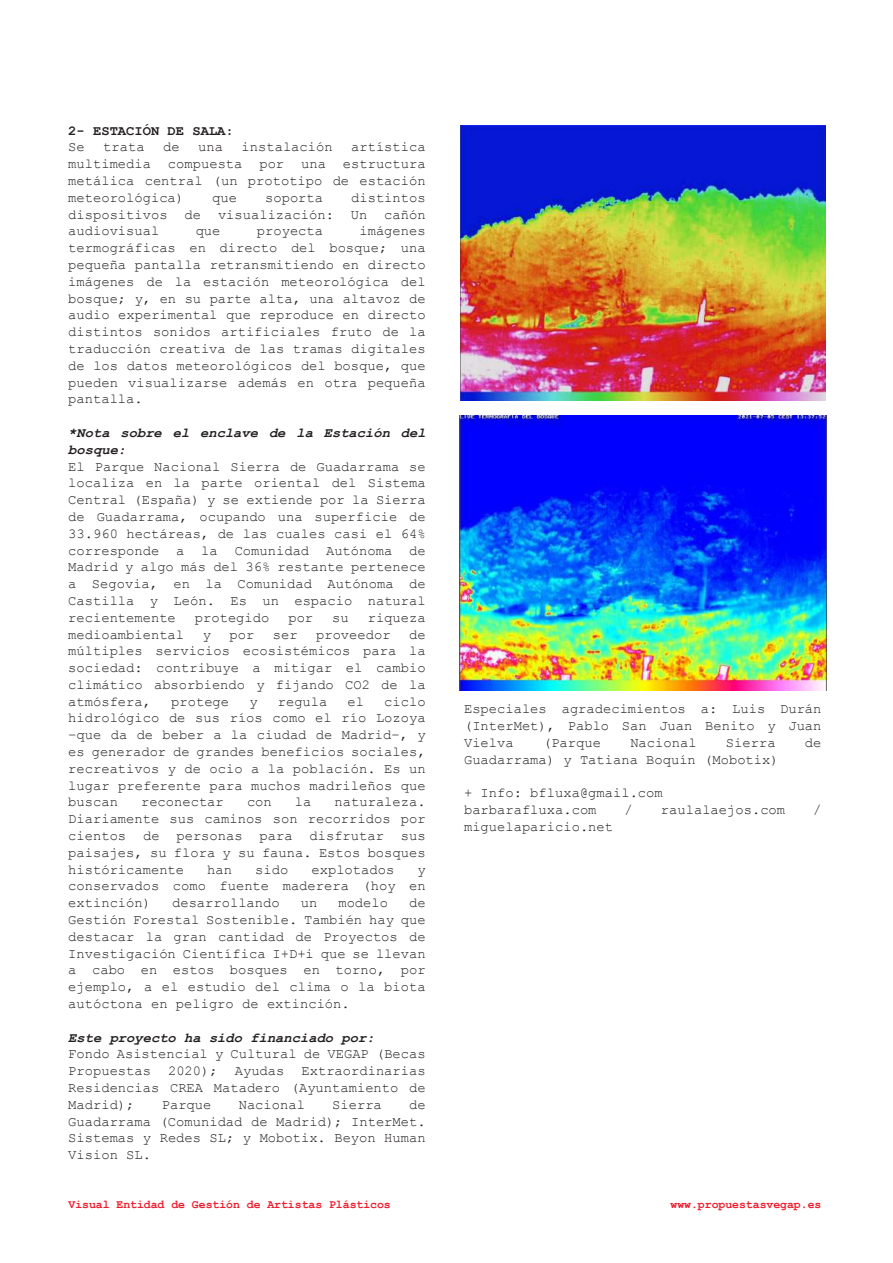
<style>
.page{position:relative;width:893px;height:1263px;background:#fff}
.page>*{position:absolute;margin:0;border:0;box-sizing:border-box;transform-origin:0 0}
.t1{font:13.8px/16.8px "Courier New";color:#231f20;text-align:justify}
.t2{font:italic 700 13.8px/16.8px "Courier New";color:#231f20}
.t3{font:700 13.8px "Courier New";color:#231f20}
.t4{font:700 12px "Courier New";color:#ee1b2c;scale:.95 1}
</style>
<div class="page">
<img style="left:459px;top:416px;width:368px;height:274px">
<img style="left:460px;top:126px;width:365px;height:274px">
<p class="t3" style="left:68px;top:122px;width:167px">2- ESTACIÓN DE SALA:</p>
<p class="t1" style="left:68px;top:138px;width:18px">Se</p>
<p class="t1" style="left:103px;top:138px;width:43px">trata</p>
<p class="t1" style="left:163px;top:138px;width:18px">de</p>
<p class="t1" style="left:198px;top:138px;width:26px">una</p>
<p class="t1" style="left:242px;top:138px;width:93px">instalación</p>
<p class="t1" style="left:68px;top:138px;width:359px;text-indent:283px">artística multimedia compuesta por una estructura metálica central (un prototipo de estación meteorológica)</p>
<p class="t1" style="left:68px;top:189px;width:359px;text-indent:283px">distintos dispositivos de visualización: Un cañón audiovisual</p>
<p class="t1" style="left:212px;top:189px;width:26px">que</p>
<p class="t1" style="left:265px;top:189px;width:59px">soporta</p>
<p class="t1" style="left:68px;top:222px;width:359px;text-indent:291px">imágenes termográficas en directo del bosque; una pequeña pantalla retransmitiendo en directo imágenes de la estación meteorológica del bosque; y, en su parte alta, una altavoz de audio experimental que reproduce en directo distintos sonidos artificiales fruto de la traducción creativa de las tramas digitales de los datos meteorológicos del bosque, que pueden visualizarse además en otra pequeña pantalla.</p>
<p class="t2" style="left:68px;top:424px;width:359px">*Nota sobre el enclave de la Estación del bosque:</p>
<p class="t1" style="left:68px;top:457px;width:359px">El Parque Nacional Sierra de Guadarrama se localiza en la parte oriental del Sistema Central (España) y se extiende por la Sierra de Guadarrama, ocupando una superficie de 33.960 hectáreas, de las cuales casi el 64% corresponde a la Comunidad Autónoma de Madrid y algo más del 36% restante pertenece a Segovia, en la Comunidad Autónoma de Castilla y León. Es un espacio natural recientemente</p>
<p class="t1" style="left:196px;top:222px;width:26px">que</p>
<p class="t1" style="left:257px;top:222px;width:68px">proyecta</p>
<p class="t1" style="left:195px;top:608px;width:76px">protegido</p>
<p class="t1" style="left:288px;top:608px;width:26px">por</p>
<p class="t1" style="left:332px;top:608px;width:18px">su</p>
<p class="t1" style="left:368px;top:608px;width:59px">riqueza</p>
<p class="t1" style="left:68px;top:625px;width:117px">medioambiental</p>
<p class="t1" style="left:203px;top:625px;width:10px">y</p>
<p class="t1" style="left:229px;top:625px;width:26px">por</p>
<p class="t1" style="left:273px;top:625px;width:26px">ser</p>
<p class="t1" style="left:316px;top:625px;width:76px">proveedor</p>
<p class="t1" style="left:68px;top:625px;width:359px;text-indent:341px">de múltiples servicios ecosistémicos para la sociedad: contribuye a mitigar el cambio climático absorbiendo y fijando CO2 de la atmósfera,</p>
<p class="t1" style="left:68px;top:692px;width:359px;text-indent:316px">ciclo hidrológico de sus ríos como el río Lozoya –que da de beber a la ciudad de Madrid–, y es generador de grandes beneficios sociales, recreativos y de ocio a la población. Es un lugar preferente para muchos madrileños que buscan</p>
<p class="t1" style="left:171px;top:692px;width:59px">protege</p>
<p class="t1" style="left:249px;top:692px;width:10px">y</p>
<p class="t1" style="left:278px;top:692px;width:51px">regula</p>
<p class="t1" style="left:348px;top:692px;width:18px">el</p>
<p class="t1" style="left:68px;top:793px;width:359px;text-indent:266px">naturaleza.<br>Diariamente sus caminos son recorridos por cientos de personas para disfrutar sus paisajes, su flora y su fauna. Estos bosques históricamente</p>
<p class="t1" style="left:141px;top:793px;width:84px">reconectar</p>
<p class="t1" style="left:247px;top:793px;width:26px">con</p>
<p class="t1" style="left:295px;top:793px;width:18px">la</p>
<p class="t1" style="left:207px;top:860px;width:26px">han</p>
<p class="t1" style="left:255px;top:860px;width:35px">sido</p>
<p class="t1" style="left:311px;top:860px;width:84px">explotados</p>
<p class="t1" style="left:68px;top:860px;width:359px;text-indent:349px">y conservados como fuente maderera (hoy en extinción)</p>
<p class="t1" style="left:68px;top:894px;width:359px;text-indent:341px">de Gestión Forestal Sostenible. También hay que destacar la gran cantidad de Proyectos de Investigación Científica I+D+i que se llevan a cabo en estos bosques en torno, por ejemplo, a el estudio del clima o la biota autóctona en peligro de extinción.</p>
<p class="t2" style="left:68px;top:1029px;width:308px">Este proyecto ha sido financiado por:</p>
<p class="t1" style="left:68px;top:1045px;width:359px">Fondo Asistencial y Cultural de VEGAP (Becas Propuestas 2020); Ayudas Extraordinarias Residencias CREA Matadero (Ayuntamiento de Madrid);</p>
<p class="t1" style="left:172px;top:894px;width:109px">desarrollando</p>
<p class="t1" style="left:301px;top:894px;width:18px">un</p>
<p class="t1" style="left:338px;top:894px;width:51px">modelo</p>
<p class="t1" style="left:162px;top:1096px;width:51px">Parque</p>
<p class="t1" style="left:239px;top:1096px;width:68px">Nacional</p>
<p class="t1" style="left:332px;top:1096px;width:51px">Sierra</p>
<p class="t1" style="left:68px;top:1096px;width:359px;text-indent:341px">de Guadarrama (Comunidad de Madrid); InterMet.<br>Sistemas y Redes SL; y Mobotix. Beyon Human Vision SL.</p>
<p class="t1" style="left:464px;top:700px;width:359px">Especiales agradecimientos a: Luis Durán (InterMet), Pablo San Juan Benito y Juan Vielva</p>
<p class="t1" style="left:543px;top:734px;width:59px">(Parque</p>
<p class="t1" style="left:630px;top:734px;width:68px">Nacional</p>
<p class="t1" style="left:726px;top:734px;width:51px">Sierra</p>
<p class="t1" style="left:805px;top:734px;width:18px">de</p>
<p class="t1" style="left:464px;top:751px;width:316px">Guadarrama) y Tatiana Boquín (Mobotix)</p>
<p class="t1" style="left:464px;top:784px;width:200px">+ Info: bfluxa@gmail.com barbarafluxa.com</p>
<p class="t1" style="left:625px;top:801px;width:10px">/</p>
<p class="t1" style="left:661px;top:801px;width:126px">raulalaejos.com</p>
<p class="t1" style="left:813px;top:801px;width:10px">/</p>
<p class="t1" style="left:464px;top:818px;width:151px">miguelaparicio.net</p>
<p class="t4" style="left:69px;top:1196px;width:341px">Visual Entidad de Gestión de Artistas Plásticos</p>
<p class="t4" style="left:670px;top:1196px;width:160px">www.propuestasvegap.es</p>
</div>
